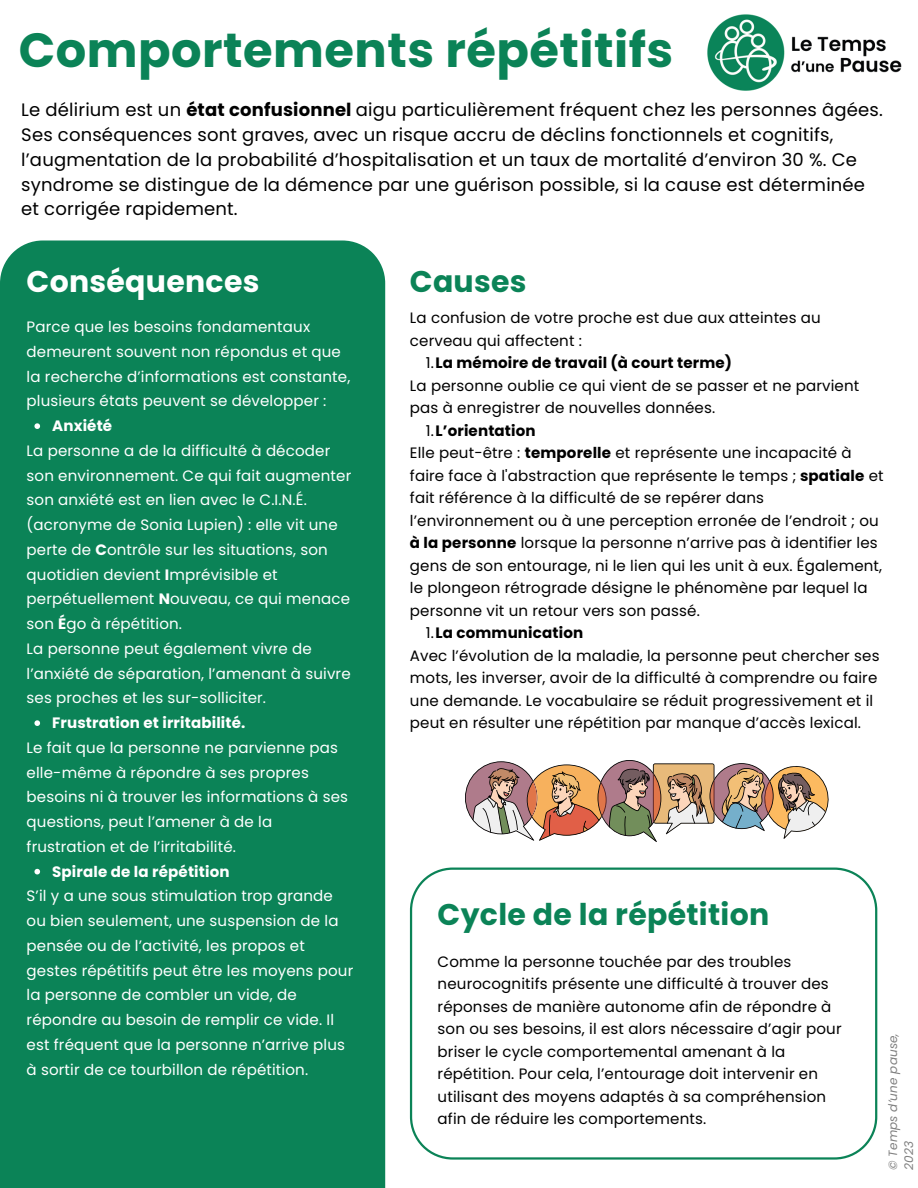
<style>
.page{position:relative;width:918px;height:1188px;background:#fff}
.page>*{position:absolute;margin:0;border:0;box-sizing:border-box;transform-origin:0 0}
.t1{font:700 48px "Poppins";letter-spacing:.01em;color:#0b8357}
.t2{font:700 30px "Poppins";letter-spacing:.01em;color:#0b8357}
.t3{font:700 30px "Poppins";letter-spacing:.01em;color:#fff}
.t4{font:18px/24.8px "Poppins";letter-spacing:.01em;color:#000}
.t5{font:15px/22.5px "Poppins";letter-spacing:.01em;color:#000}
.t6{font:15px/24.8px "Poppins";letter-spacing:.01em;color:#fff}
.t7{font:700 15px "Poppins";letter-spacing:.01em;color:#000}
.t8{font:700 15px "Poppins";letter-spacing:.01em;color:#fff}
.t9{font:italic 12px/16px "Poppins";letter-spacing:.01em;color:#808080}
.s1{font-weight:700}
.s2{font-weight:400}
</style>
<div class="page">
<div style="left:0;top:240px;width:385px;height:948px;background:#0b8357"></div>
<img style="left:707px;top:14px;width:195px;height:77px">
<svg style="left:410px;top:868px;width:467px;height:292px"></svg>
<svg style="left:465px;top:760px;width:364px;height:82px"></svg>
<svg style="left:34px;top:423px;width:6px;height:6px"></svg>
<svg style="left:34px;top:720px;width:6px;height:6px"></svg>
<svg style="left:34px;top:869px;width:6px;height:5px"></svg>
<p class="t1" style="left:19px;top:17px;width:656px">Comportements répétitifs</p>
<p class="t4" style="left:21px;top:98px;width:863px">Le délirium est un <span class="s1">état confusionnel</span> aigu particulièrement fréquent chez les personnes âgées.</p>
<p class="t4" style="left:21px;top:122px;width:845px">Ses conséquences sont graves, avec un risque accru de déclins fonctionnels et cognitifs, l’augmentation de la probabilité d’hospitalisation et un taux de mortalité d’environ 30 %. Ce syndrome se distingue de la démence par une guérison possible, si la cause est déterminée et corrigée rapidement.</p>
<p class="t3" style="left:27px;top:260px;width:234px">Conséquences</p>
<p class="t6" style="left:27px;top:315px;width:325px">Parce que les besoins fondamentaux demeurent souvent non répondus et que la recherche d’informations est constante, plusieurs états peuvent se développer :</p>
<p class="t8" style="left:52px;top:415px;width:62px">Anxiété</p>
<p class="t6" style="left:27px;top:438px;width:326px">La personne a de la difficulté à décoder son environnement. Ce qui fait augmenter son anxiété est en lien avec le C.I.N.É. (acronyme de Sonia Lupien) : elle vit une perte de <span class="s1">C</span>ontrôle sur les situations, son quotidien devient <span class="s1">I</span>mprévisible et perpétuellement <span class="s1">N</span>ouveau, ce qui menace son <span class="s1">É</span>go à répétition.</p>
<p class="t6" style="left:27px;top:636px;width:326px">La personne peut également vivre de l’anxiété de séparation, l’amenant à suivre ses proches et les sur-solliciter.</p>
<p class="t8" style="left:52px;top:712px;width:195px">Frustration et irritabilité.</p>
<p class="t6" style="left:27px;top:735px;width:323px">Le fait que la personne ne parvienne pas elle-même à répondre à ses propres besoins ni à trouver les informations à ses questions, peut l’amener à de la frustration et de l’irritabilité.</p>
<p class="t8" style="left:52px;top:861px;width:179px">Spirale de la répétition</p>
<p class="t6" style="left:27px;top:884px;width:328px">S’il y a une sous stimulation trop grande ou bien seulement, une suspension de la pensée ou de l’activité, les propos et gestes répétitifs peut être les moyens pour la personne de combler un vide, de répondre au besoin de remplir ce vide. Il est fréquent que la personne n’arrive plus à sortir de ce tourbillon de répétition.</p>
<p class="t2" style="left:410px;top:260px;width:118px">Causes</p>
<p class="t5" style="left:410px;top:307px;width:413px">La confusion de votre proche est due aux atteintes au cerveau qui affectent :</p>
<p class="t7" style="left:426px;top:353px;width:308px"><span class="s2">1.</span>La mémoire de travail (à court terme)</p>
<p class="t5" style="left:410px;top:374px;width:451px">La personne oublie ce qui vient de se passer et ne parvient pas à enregistrer de nouvelles données.</p>
<p class="t7" style="left:426px;top:420px;width:111px"><span class="s2">1.</span>L’orientation</p>
<p class="t5" style="left:410px;top:442px;width:475px">Elle peut-être : <span class="s1">temporelle</span> et représente une incapacité à faire face à l'abstraction que représente le temps ; <span class="s1">spatiale</span> et fait référence à la difficulté de se repérer dans l’environnement ou à une perception erronée de l’endroit ; ou <span class="s1">à la personne</span> lorsque la personne n’arrive pas à identifier les gens de son entourage, ni le lien qui les unit à eux. Également, le plongeon rétrograde désigne le phénomène par lequel la personne vit un retour vers son passé.</p>
<p class="t7" style="left:426px;top:623px;width:159px"><span class="s2">1.</span>La communication</p>
<p class="t5" style="left:410px;top:644px;width:471px">Avec l’évolution de la maladie, la personne peut chercher ses mots, les inverser, avoir de la difficulté à comprendre ou faire une demande. Le vocabulaire se réduit progressivement et il peut en résulter une répétition par manque d’accès lexical.</p>
<p class="t2" style="left:438px;top:894px;width:333px">Cycle de la répétition</p>
<p class="t5" style="left:438px;top:950px;width:406px">Comme la personne touchée par des troubles neurocognitifs présente une difficulté à trouver des réponses de manière autonome afin de répondre à son ou ses besoins, il est alors nécessaire d’agir pour briser le cycle comportemental amenant à la répétition. Pour cela, l’entourage doit intervenir en utilisant des moyens adaptés à sa compréhension afin de réduire les comportements.</p>
<p class="t9" style="left:885px;top:1170px;width:139px;rotate:-90deg">© Temps d’une pause,<br>2023</p>
</div>
